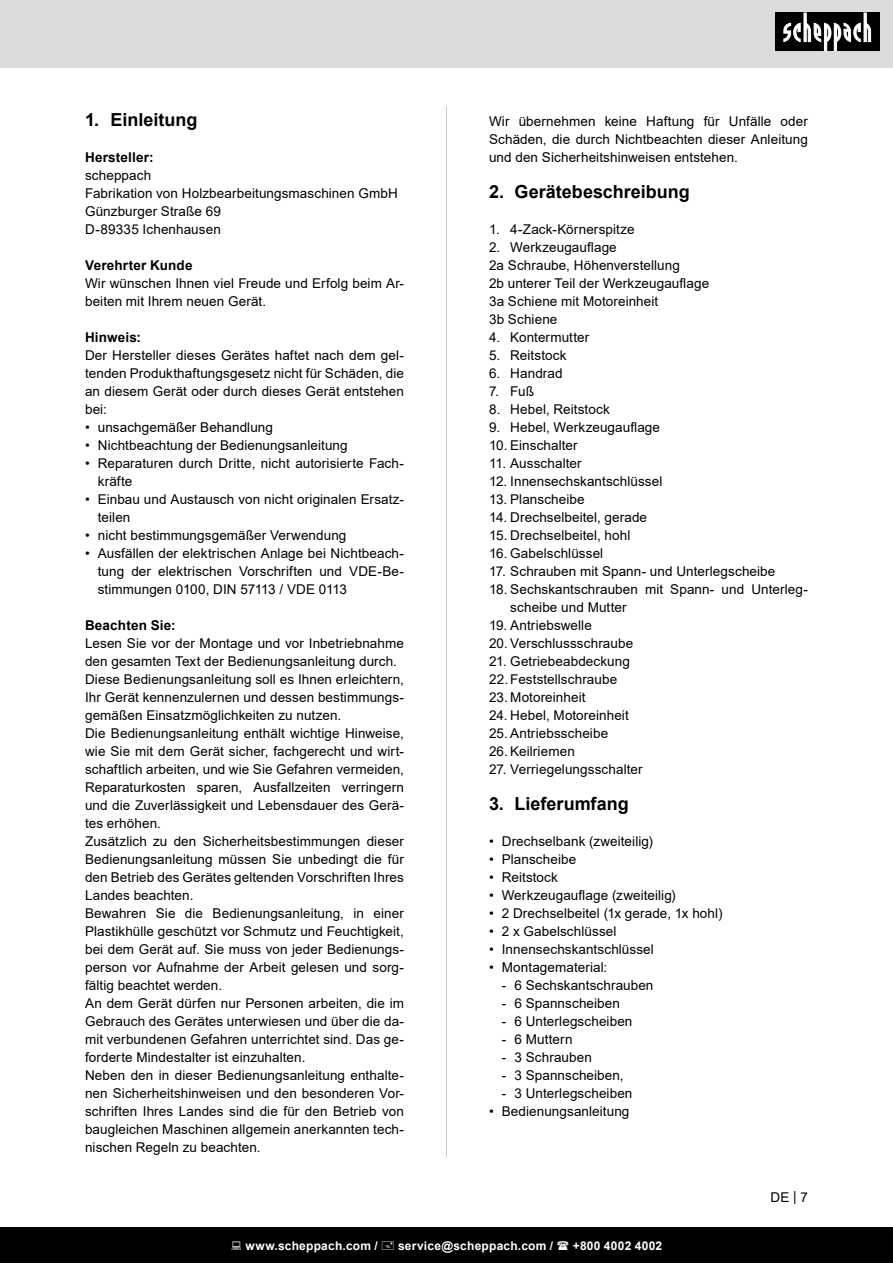
<style>
.page{position:relative;width:893px;height:1263px;background:#fff}
.page>*{position:absolute;margin:0;border:0;box-sizing:border-box;transform-origin:0 0}
.t1{font:700 18px "Arial";color:#000}
.Basiseinstellung{font:13.5px/18px "Arial";letter-spacing:.005em;color:#000;text-align:justify}
.Aufzählung_Zahl{font:13.5px "Arial";letter-spacing:.005em;color:#000}
.Grundtext_Bold{font:700 13.5px "Arial";letter-spacing:.01em;color:#000}
.t2{font:700 12px "Arial";letter-spacing:.02em;color:#fff}
</style>
<div class="page">
<div style="left:0;top:0;width:893px;height:67px;background:#dbdbdb"></div>
<div style="left:0;top:1227px;width:893px;height:36px;background:#000"></div>
<div style="left:775px;top:13px;width:105px;height:38px;background:#000"></div>
<svg style="left:783px;top:13px;width:88px;height:38px"></svg>
<hr style="left:446px;top:106px;width:1px;height:1051px;background:#c7c7c7">
<p class="t1" style="left:85px;top:107px;width:114px">1. Einleitung</p>
<p class="Grundtext_Bold" style="left:85px;top:148px;width:70px">Hersteller:</p>
<p class="Basiseinstellung" style="left:85px;top:166px;width:68px">scheppach</p>
<p class="Basiseinstellung" style="left:85px;top:184px;width:314px">Fabrikation von Holzbearbeitungsmaschinen GmbH</p>
<p class="Basiseinstellung" style="left:85px;top:202px;width:137px">Günzburger Straße 69</p>
<p class="Basiseinstellung" style="left:85px;top:220px;width:137px">D-89335 Ichenhausen</p>
<p class="Grundtext_Bold" style="left:85px;top:256px;width:109px">Verehrter Kunde</p>
<p class="Basiseinstellung" style="left:85px;top:274px;width:320px">Wir wünschen Ihnen viel Freude und Erfolg beim Ar&shy;beiten mit Ihrem neuen Gerät.</p>
<p class="Grundtext_Bold" style="left:85px;top:328px;width:58px">Hinweis:</p>
<p class="Basiseinstellung" style="left:85px;top:346px;width:320px">Der Hersteller dieses Gerätes haftet nach dem gel&shy;tenden Produkthaftungsgesetz nicht für Schäden, die an diesem Gerät oder durch dieses Gerät entstehen bei:</p>
<p class="Basiseinstellung" style="left:85px;top:418px;width:189px">• unsachgemäßer Behandlung</p>
<p class="Basiseinstellung" style="left:85px;top:436px;width:264px">• Nichtbeachtung der Bedienungsanleitung</p>
<p class="Basiseinstellung" style="left:98px;top:454px;width:308px;text-indent:-13px">• Reparaturen durch Dritte, nicht autorisierte Fach&shy;kräfte</p>
<p class="Basiseinstellung" style="left:98px;top:490px;width:308px;text-indent:-13px">• Einbau und Austausch von nicht originalen Ersatz&shy;teilen</p>
<p class="Basiseinstellung" style="left:85px;top:526px;width:263px">• nicht bestimmungsgemäßer Verwendung</p>
<p class="Basiseinstellung" style="left:98px;top:544px;width:308px;text-indent:-13px">• Ausfällen der elektrischen Anlage bei Nichtbeach&shy;tung der elektrischen Vorschriften und VDE-Be&shy;stimmungen 0100, DIN 57113 / VDE 0113</p>
<p class="Grundtext_Bold" style="left:85px;top:616px;width:92px">Beachten Sie:</p>
<p class="Basiseinstellung" style="left:85px;top:634px;width:320px">Lesen Sie vor der Montage und vor Inbetriebnahme den gesamten Text der Bedienungsanleitung durch.</p>
<p class="Basiseinstellung" style="left:85px;top:670px;width:320px">Diese Bedienungsanleitung soll es Ihnen erleichtern, Ihr Gerät kennenzulernen und dessen bestimmungs&shy;gemäßen Einsatzmöglichkeiten zu nutzen.</p>
<p class="Basiseinstellung" style="left:85px;top:724px;width:320px">Die Bedienungsanleitung enthält wichtige Hinweise, wie Sie mit dem Gerät sicher, fachgerecht und wirt&shy;schaftlich arbeiten, und wie Sie Gefahren vermeiden, Reparaturkosten sparen, Ausfallzeiten verringern und die Zuverlässigkeit und Lebensdauer des Gerä&shy;tes erhöhen.</p>
<p class="Basiseinstellung" style="left:85px;top:832px;width:320px">Zusätzlich zu den Sicherheitsbestimmungen dieser Bedienungsanleitung müssen Sie unbedingt die für den Betrieb des Gerätes geltenden Vorschriften Ihres Landes beachten.</p>
<p class="Basiseinstellung" style="left:85px;top:904px;width:320px">Bewahren Sie die Bedienungsanleitung, in einer Plastikhülle geschützt vor Schmutz und Feuchtigkeit, bei dem Gerät auf. Sie muss von jeder Bedienungs&shy;person vor Aufnahme der Arbeit gelesen und sorg&shy;fältig beachtet werden.</p>
<p class="Basiseinstellung" style="left:85px;top:994px;width:320px">An dem Gerät dürfen nur Personen arbeiten, die im Gebrauch des Gerätes unterwiesen und über die da&shy;mit verbundenen Gefahren unterrichtet sind. Das ge&shy;forderte Mindestalter ist einzuhalten.</p>
<p class="Basiseinstellung" style="left:85px;top:1066px;width:320px">Neben den in dieser Bedienungsanleitung enthalte&shy;nen Sicherheitshinweisen und den besonderen Vor&shy;schriften Ihres Landes sind die für den Betrieb von baugleichen Maschinen allgemein anerkannten tech&shy;nischen Regeln zu beachten.</p>
<p class="Basiseinstellung" style="left:489px;top:112px;width:320px">Wir übernehmen keine Haftung für Unfälle oder Schäden, die durch Nichtbeachten dieser Anleitung und den Sicherheitshinweisen entstehen.</p>
<p class="t1" style="left:489px;top:179px;width:202px">2. Gerätebeschreibung</p>
<p class="Basiseinstellung" style="left:489px;top:220px;width:147px">1. 4-Zack-Körnerspitze</p>
<p class="Basiseinstellung" style="left:489px;top:238px;width:129px">2. Werkzeugauflage</p>
<p class="Aufzählung_Zahl" style="left:489px;top:256px;width:192px">2a Schraube, Höhenverstellung</p>
<p class="Aufzählung_Zahl" style="left:489px;top:274px;width:222px">2b unterer Teil der Werkzeugauflage</p>
<p class="Aufzählung_Zahl" style="left:489px;top:292px;width:171px">3a Schiene mit Motoreinheit</p>
<p class="Aufzählung_Zahl" style="left:489px;top:310px;width:70px">3b Schiene</p>
<p class="Basiseinstellung" style="left:489px;top:328px;width:102px">4. Kontermutter</p>
<p class="Basiseinstellung" style="left:489px;top:346px;width:79px">5. Reitstock</p>
<p class="Basiseinstellung" style="left:489px;top:364px;width:75px">6. Handrad</p>
<p class="Basiseinstellung" style="left:489px;top:382px;width:46px">7. Fuß</p>
<p class="Basiseinstellung" style="left:489px;top:400px;width:122px">8. Hebel, Reitstock</p>
<p class="Basiseinstellung" style="left:489px;top:418px;width:173px">9. Hebel, Werkzeugauflage</p>
<p class="Basiseinstellung" style="left:489px;top:436px;width:90px">10. Einschalter</p>
<p class="Basiseinstellung" style="left:489px;top:454px;width:94px">11. Ausschalter</p>
<p class="Basiseinstellung" style="left:489px;top:472px;width:175px">12. Innensechskantschlüssel</p>
<p class="Basiseinstellung" style="left:489px;top:490px;width:97px">13. Planscheibe</p>
<p class="Basiseinstellung" style="left:489px;top:508px;width:160px">14. Drechselbeitel, gerade</p>
<p class="Basiseinstellung" style="left:489px;top:526px;width:143px">15. Drechselbeitel, hohl</p>
<p class="Basiseinstellung" style="left:489px;top:544px;width:116px">16. Gabelschlüssel</p>
<p class="Basiseinstellung" style="left:489px;top:562px;width:288px">17. Schrauben mit Spann- und Unterlegscheibe</p>
<p class="Basiseinstellung" style="left:510px;top:580px;width:299px;text-indent:-21px">18. Sechskantschrauben mit Spann- und Unterleg&shy;scheibe und Mutter</p>
<p class="Basiseinstellung" style="left:489px;top:616px;width:104px">19. Antriebswelle</p>
<p class="Basiseinstellung" style="left:489px;top:634px;width:146px">20. Verschlussschraube</p>
<p class="Basiseinstellung" style="left:489px;top:652px;width:142px">21. Getriebeabdeckung</p>
<p class="Basiseinstellung" style="left:489px;top:670px;width:130px">22. Feststellschraube</p>
<p class="Basiseinstellung" style="left:489px;top:688px;width:98px">23. Motoreinheit</p>
<p class="Basiseinstellung" style="left:489px;top:706px;width:141px">24. Hebel, Motoreinheit</p>
<p class="Basiseinstellung" style="left:489px;top:724px;width:121px">25. Antriebsscheibe</p>
<p class="Basiseinstellung" style="left:489px;top:742px;width:87px">26. Keilriemen</p>
<p class="Basiseinstellung" style="left:489px;top:760px;width:155px">27. Verriegelungsschalter</p>
<p class="t1" style="left:489px;top:791px;width:141px">3. Lieferumfang</p>
<p class="Basiseinstellung" style="left:489px;top:832px;width:165px">• Drechselbank (zweiteilig)</p>
<p class="Basiseinstellung" style="left:489px;top:850px;width:89px">• Planscheibe</p>
<p class="Basiseinstellung" style="left:489px;top:868px;width:70px">• Reitstock</p>
<p class="Basiseinstellung" style="left:489px;top:886px;width:188px">• Werkzeugauflage (zweiteilig)</p>
<p class="Basiseinstellung" style="left:489px;top:904px;width:235px">• 2 Drechselbeitel (1x gerade, 1x hohl)</p>
<p class="Basiseinstellung" style="left:489px;top:922px;width:129px">• 2 x Gabelschlüssel</p>
<p class="Basiseinstellung" style="left:489px;top:940px;width:166px">• Innensechskantschlüssel</p>
<p class="Basiseinstellung" style="left:489px;top:958px;width:120px">• Montagematerial:</p>
<p class="Basiseinstellung" style="left:502px;top:976px;width:153px">- 6 Sechskantschrauben</p>
<p class="Basiseinstellung" style="left:502px;top:994px;width:120px">- 6 Spannscheiben</p>
<p class="Basiseinstellung" style="left:502px;top:1012px;width:132px">- 6 Unterlegscheiben</p>
<p class="Basiseinstellung" style="left:502px;top:1030px;width:72px">- 6 Muttern</p>
<p class="Basiseinstellung" style="left:502px;top:1048px;width:92px">- 3 Schrauben</p>
<p class="Basiseinstellung" style="left:502px;top:1066px;width:123px">- 3 Spannscheiben,</p>
<p class="Basiseinstellung" style="left:502px;top:1084px;width:132px">- 3 Unterlegscheiben</p>
<p class="Basiseinstellung" style="left:489px;top:1102px;width:142px">• Bedienungsanleitung</p>
<p class="Basiseinstellung" style="left:770px;top:1188px;width:39px">DE | 7</p>
<p class="t2" style="left:245px;top:1238px;width:134px">www.scheppach.com /</p>
<p class="t2" style="left:398px;top:1238px;width:157px">service@scheppach.com /</p>
<p class="t2" style="left:573px;top:1238px;width:91px">+800 4002 4002</p>
</div>
